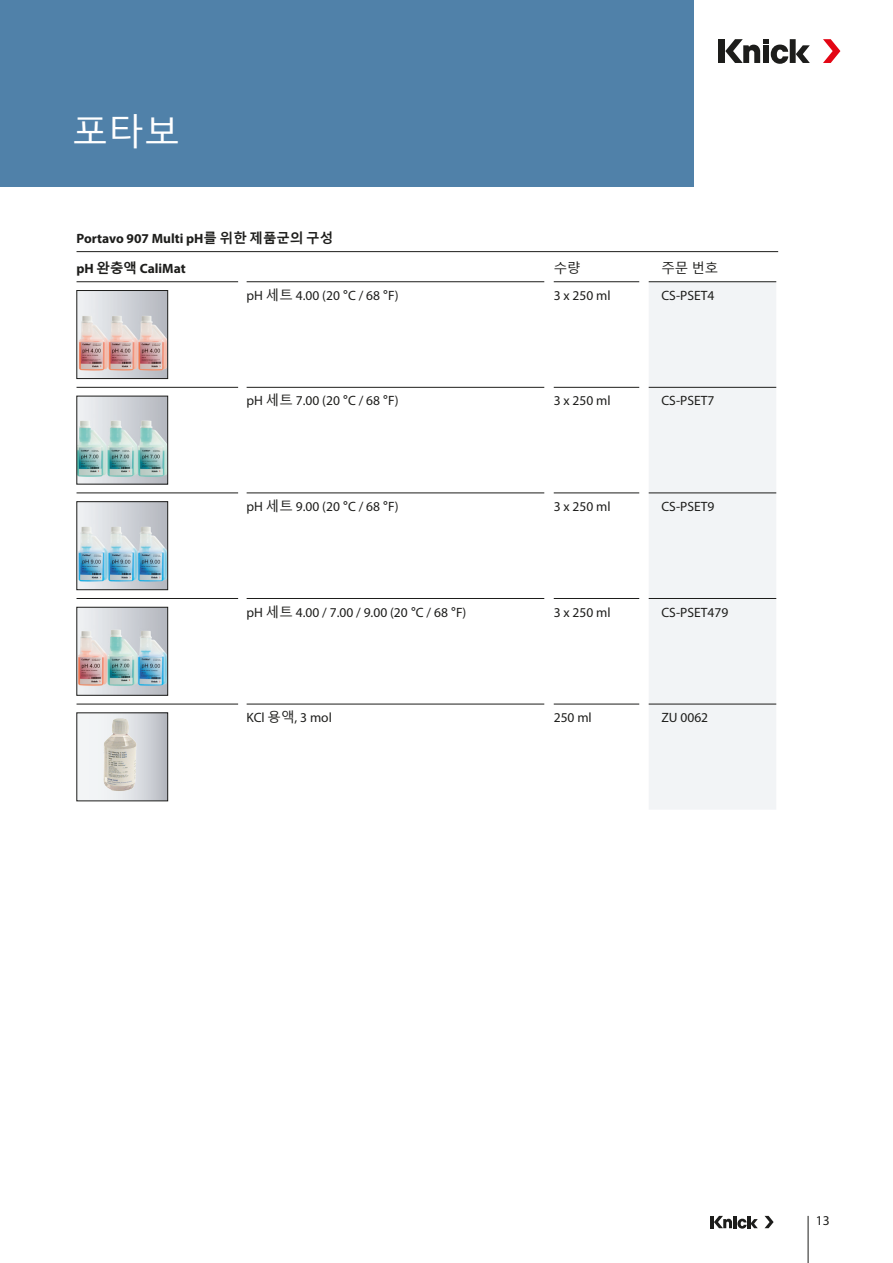
<style>
.page{position:relative;width:893px;height:1263px;background:#fff}
.page>*{position:absolute;margin:0;border:0;box-sizing:border-box;transform-origin:0 0}
.Inhalt_Produktreihe{font:36px "Malgun Gothic";color:#fff}
.Inhaltsverzeichnis_T{font:13.5px "Myriad Pro";color:#1d1d1b}
.Tabelle_Überschrift{font:700 13.5px "Myriad Pro";color:#1d1d1b}
.Tabelle_Text{font:700 13.5px "Myriad Pro";color:#1d1d1b}
.Inhaltsverzeichnis_T-2{font:13.5px "Malgun Gothic";color:#1d1d1b}
.s1{font-family:"Malgun Gothic"}
</style>
<div class="page">
<div style="left:0;top:0;width:693px;height:187px;background:#5081a9"></div>
<div style="left:719px;top:39px;width:6px;height:24px;background:#1d1d1b"></div>
<div style="left:790px;top:39px;width:6px;height:24px;background:#1d1d1b"></div>
<svg style="left:796px;top:45px;width:14px;height:18px"></svg>
<svg style="left:725px;top:39px;width:63px;height:25px"></svg>
<svg style="left:823px;top:39px;width:17px;height:24px"></svg>
<hr style="left:710px;top:1216px;width:4px;height:12px;background:#1d1d1b">
<svg style="left:714px;top:1216px;width:44px;height:12px"></svg>
<svg style="left:765px;top:1216px;width:9px;height:12px"></svg>
<hr style="left:808px;top:1216px;width:1px;height:47px;background:#1d1d1b">
<hr style="left:77px;top:251px;width:701px;height:1px;background:#1d1d1b">
<div style="left:649px;top:282px;width:127px;height:527px;background:#f2f4f6"></div>
<hr style="left:77px;top:281px;width:161px;height:1px;background:#1d1d1b">
<hr style="left:247px;top:281px;width:297px;height:1px;background:#1d1d1b">
<hr style="left:554px;top:281px;width:85px;height:1px;background:#1d1d1b">
<hr style="left:649px;top:281px;width:127px;height:1px;background:#1d1d1b">
<hr style="left:77px;top:387px;width:161px;height:1px;background:#1d1d1b">
<hr style="left:247px;top:387px;width:297px;height:1px;background:#1d1d1b">
<hr style="left:554px;top:387px;width:85px;height:1px;background:#1d1d1b">
<hr style="left:649px;top:387px;width:127px;height:1px;background:#1d1d1b">
<hr style="left:77px;top:493px;width:161px;height:1px;background:#1d1d1b">
<hr style="left:247px;top:493px;width:297px;height:1px;background:#1d1d1b">
<hr style="left:554px;top:493px;width:85px;height:1px;background:#1d1d1b">
<hr style="left:649px;top:493px;width:127px;height:1px;background:#1d1d1b">
<hr style="left:77px;top:598px;width:161px;height:1px;background:#1d1d1b">
<hr style="left:247px;top:598px;width:297px;height:1px;background:#1d1d1b">
<hr style="left:554px;top:598px;width:85px;height:1px;background:#1d1d1b">
<hr style="left:649px;top:598px;width:127px;height:1px;background:#1d1d1b">
<hr style="left:77px;top:704px;width:161px;height:1px;background:#1d1d1b">
<hr style="left:247px;top:704px;width:297px;height:1px;background:#1d1d1b">
<hr style="left:554px;top:704px;width:85px;height:1px;background:#1d1d1b">
<hr style="left:649px;top:704px;width:127px;height:1px;background:#1d1d1b">
<img style="left:79px;top:292px;width:87px;height:85px">
<div style="left:77px;top:290px;width:91px;height:89px;border:1px solid #1d1d1b"></div>
<img style="left:79px;top:398px;width:87px;height:84px">
<img style="left:79px;top:503px;width:87px;height:85px">
<div style="left:77px;top:501px;width:91px;height:89px;border:1px solid #1d1d1b"></div>
<img style="left:79px;top:609px;width:87px;height:84px">
<div style="left:77px;top:607px;width:91px;height:88px;border:1px solid #1d1d1b"></div>
<img style="left:79px;top:714px;width:87px;height:85px">
<p class="Inhalt_Produktreihe" style="left:72px;top:111px;width:109px">포타보</p>
<p class="Tabelle_Überschrift" style="left:77px;top:230px;width:258px">Portavo 907 Multi pH<span class="s1">를 위한 제품군의 구성</span></p>
<p class="Tabelle_Text" style="left:77px;top:260px;width:111px">pH <span class="s1">완충액</span> CaliMat</p>
<p class="Inhaltsverzeichnis_T-2" style="left:554px;top:261px;width:28px">수량</p>
<p class="Inhaltsverzeichnis_T-2" style="left:661px;top:261px;width:58px">주문 번호</p>
<p class="Inhaltsverzeichnis_T" style="left:247px;top:287px;width:153px">pH <span class="s1">세트</span> 4.00 (20 <span class="s1">°</span>C / 68 <span class="s1">°</span>F)</p>
<p class="Inhaltsverzeichnis_T" style="left:554px;top:287px;width:58px">3 x 250 ml</p>
<p class="Inhaltsverzeichnis_T" style="left:661px;top:287px;width:55px">CS-PSET4</p>
<p class="Inhaltsverzeichnis_T" style="left:247px;top:393px;width:153px">pH <span class="s1">세트</span> 7.00 (20 <span class="s1">°</span>C / 68 <span class="s1">°</span>F)</p>
<p class="Inhaltsverzeichnis_T" style="left:554px;top:393px;width:58px">3 x 250 ml</p>
<p class="Inhaltsverzeichnis_T" style="left:661px;top:393px;width:55px">CS-PSET7</p>
<p class="Inhaltsverzeichnis_T" style="left:247px;top:498px;width:153px">pH <span class="s1">세트</span> 9.00 (20 <span class="s1">°</span>C / 68 <span class="s1">°</span>F)</p>
<p class="Inhaltsverzeichnis_T" style="left:554px;top:498px;width:58px">3 x 250 ml</p>
<p class="Inhaltsverzeichnis_T" style="left:661px;top:498px;width:55px">CS-PSET9</p>
<p class="Inhaltsverzeichnis_T" style="left:247px;top:604px;width:221px">pH <span class="s1">세트</span> 4.00 / 7.00 / 9.00 (20 <span class="s1">°</span>C / 68 <span class="s1">°</span>F)</p>
<p class="Inhaltsverzeichnis_T" style="left:554px;top:604px;width:58px">3 x 250 ml</p>
<p class="Inhaltsverzeichnis_T" style="left:661px;top:604px;width:68px">CS-PSET479</p>
<p class="Inhaltsverzeichnis_T" style="left:247px;top:709px;width:87px">KCl <span class="s1">용액</span>, 3 mol</p>
<p class="Inhaltsverzeichnis_T" style="left:554px;top:709px;width:40px">250 ml</p>
<p class="Inhaltsverzeichnis_T" style="left:661px;top:709px;width:48px">ZU 0062</p>
<p class="Inhaltsverzeichnis_T" style="left:816px;top:1212px;width:15px">13</p>
</div>
